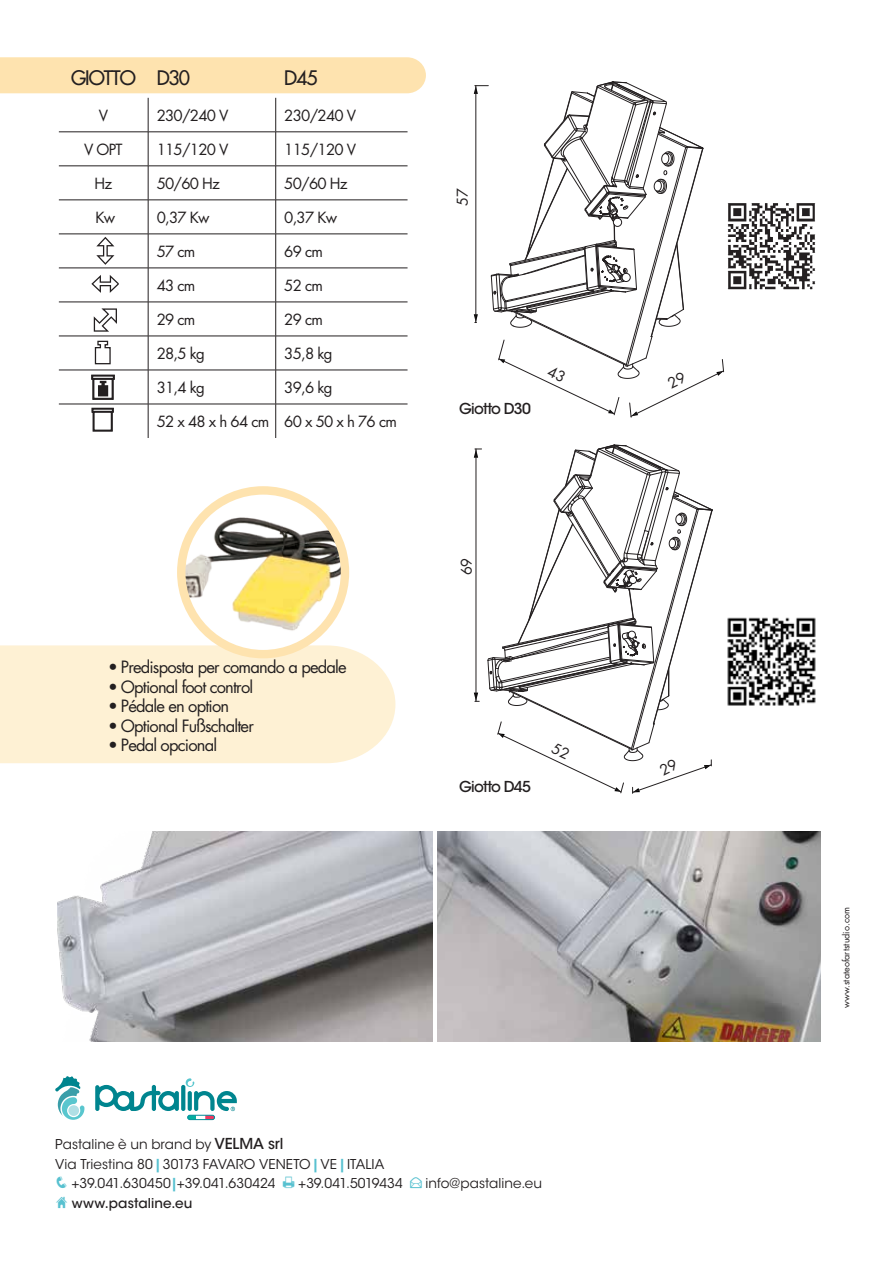
<style>
.page{position:relative;width:893px;height:1263px;background:#fff}
.page>*{position:absolute;margin:0;border:0;box-sizing:border-box;transform-origin:0 0}
.t1{font:500 19.5px "Futura Std";letter-spacing:-.05em;color:#231f20}
.t2{font:16.5px "Futura Std";letter-spacing:-.05em;color:#231f20}
.t3{font:15px "Futura Std";letter-spacing:-.05em;color:#231f20}
.t4{font:500 15px "ITC Avant Garde Std";letter-spacing:-.05em;color:#231f20}
.t5{font:14.4px "Futura Std";color:#231f20}
.t6{font:13.5px/19.5px "ITC Avant Garde Std";letter-spacing:.005em;color:#231f20}
.t7{font:500 13.5px "ITC Avant Garde Std";letter-spacing:.005em;color:#231f20}
.t8{font:13.5px "ITC Avant Garde Std";letter-spacing:-.015em;color:#231f20}
.t9{font:9px "Futura Std";color:#231f20}
.s1{font-weight:500;font-size:15px}
.s2{font-weight:600;color:#58c1d0}
.s3{color:#58c1d0}
</style>
<div class="page">
<div style="left:0;top:57px;width:426px;height:36px;background:#fee3af"></div>
<hr style="left:275px;top:98px;width:1px;height:34px;background:#231f20">
<hr style="left:59px;top:132px;width:89px;height:1px;background:#231f20">
<hr style="left:276px;top:132px;width:132px;height:1px;background:#231f20">
<hr style="left:275px;top:132px;width:1px;height:34px;background:#231f20">
<hr style="left:59px;top:166px;width:89px;height:1px;background:#231f20">
<hr style="left:276px;top:166px;width:132px;height:1px;background:#231f20">
<hr style="left:275px;top:166px;width:1px;height:34px;background:#231f20">
<hr style="left:59px;top:200px;width:89px;height:1px;background:#231f20">
<hr style="left:276px;top:200px;width:132px;height:1px;background:#231f20">
<hr style="left:275px;top:200px;width:1px;height:34px;background:#231f20">
<hr style="left:59px;top:234px;width:89px;height:1px;background:#231f20">
<hr style="left:276px;top:234px;width:132px;height:1px;background:#231f20">
<hr style="left:275px;top:234px;width:1px;height:34px;background:#231f20">
<hr style="left:59px;top:268px;width:89px;height:1px;background:#231f20">
<hr style="left:276px;top:268px;width:132px;height:1px;background:#231f20">
<hr style="left:275px;top:268px;width:1px;height:34px;background:#231f20">
<hr style="left:59px;top:302px;width:89px;height:1px;background:#231f20">
<hr style="left:276px;top:302px;width:132px;height:1px;background:#231f20">
<hr style="left:275px;top:302px;width:1px;height:34px;background:#231f20">
<hr style="left:59px;top:336px;width:89px;height:1px;background:#231f20">
<hr style="left:276px;top:336px;width:132px;height:1px;background:#231f20">
<hr style="left:275px;top:336px;width:1px;height:34px;background:#231f20">
<hr style="left:59px;top:370px;width:89px;height:1px;background:#231f20">
<hr style="left:276px;top:370px;width:132px;height:1px;background:#231f20">
<hr style="left:275px;top:370px;width:1px;height:34px;background:#231f20">
<hr style="left:59px;top:404px;width:89px;height:1px;background:#231f20">
<hr style="left:276px;top:404px;width:132px;height:1px;background:#231f20">
<hr style="left:275px;top:404px;width:1px;height:34px;background:#231f20">
<hr style="left:148px;top:98px;width:1px;height:34px;background:#231f20">
<hr style="left:148px;top:132px;width:128px;height:1px;background:#231f20">
<hr style="left:148px;top:132px;width:1px;height:34px;background:#231f20">
<hr style="left:148px;top:166px;width:128px;height:1px;background:#231f20">
<hr style="left:148px;top:166px;width:1px;height:34px;background:#231f20">
<hr style="left:148px;top:200px;width:128px;height:1px;background:#231f20">
<hr style="left:148px;top:200px;width:1px;height:34px;background:#231f20">
<hr style="left:148px;top:234px;width:128px;height:1px;background:#231f20">
<hr style="left:148px;top:234px;width:1px;height:34px;background:#231f20">
<hr style="left:148px;top:268px;width:128px;height:1px;background:#231f20">
<hr style="left:148px;top:268px;width:1px;height:34px;background:#231f20">
<hr style="left:148px;top:302px;width:128px;height:1px;background:#231f20">
<hr style="left:148px;top:302px;width:1px;height:34px;background:#231f20">
<hr style="left:148px;top:336px;width:128px;height:1px;background:#231f20">
<hr style="left:148px;top:336px;width:1px;height:34px;background:#231f20">
<hr style="left:148px;top:370px;width:128px;height:1px;background:#231f20">
<hr style="left:148px;top:370px;width:1px;height:34px;background:#231f20">
<hr style="left:148px;top:404px;width:128px;height:1px;background:#231f20">
<hr style="left:148px;top:404px;width:1px;height:34px;background:#231f20">
<svg style="left:96px;top:237px;width:18px;height:28px"></svg>
<svg style="left:91px;top:275px;width:28px;height:18px"></svg>
<svg style="left:94px;top:308px;width:23px;height:24px"></svg>
<svg style="left:94px;top:340px;width:17px;height:25px"></svg>
<svg style="left:92px;top:408px;width:22px;height:23px"></svg>
<svg style="left:91px;top:375px;width:24px;height:25px"></svg>
<div style="left:0;top:645px;width:395px;height:118px;background:#fef1d4"></div>
<svg style="left:181px;top:490px;width:164px;height:164px"></svg>
<img style="left:181px;top:505px;width:164px;height:136px">
<div style="left:177px;top:486px;width:172px;height:172px;border:8px solid #fee3af;border-radius:50%"></div>
<img style="left:438px;top:832px;width:383px;height:209px">
<img style="left:57px;top:832px;width:375px;height:209px">
<img style="left:727px;top:203px;width:89px;height:87px">
<img style="left:727px;top:617px;width:89px;height:89px">
<svg style="left:181px;top:1085px;width:4px;height:26px"></svg>
<svg style="left:95px;top:1085px;width:84px;height:26px"></svg>
<svg style="left:55px;top:1076px;width:29px;height:44px"></svg>
<svg style="left:186px;top:1078px;width:51px;height:40px"></svg>
<div style="left:187px;top:1115px;width:28px;height:5px;border:1px solid #008b98;border-radius:2px"></div>
<svg style="left:474px;top:444px;width:239px;height:350px"></svg>
<svg style="left:474px;top:81px;width:250px;height:337px"></svg>
<h1 class="t1" style="left:71px;top:65px;width:121px">GIOTTO D30</h1>
<h1 class="t1" style="left:284px;top:65px;width:35px">D45</h1>
<p class="t3" style="left:99px;top:106px;width:11px">V</p>
<p class="t3" style="left:157px;top:106px;width:73px">230/240 V</p>
<p class="t3" style="left:284px;top:106px;width:73px">230/240 V</p>
<p class="t3" style="left:84px;top:140px;width:40px">V OPT</p>
<p class="t3" style="left:157px;top:140px;width:73px">115/120 V</p>
<p class="t3" style="left:284px;top:140px;width:73px">115/120 V</p>
<p class="t3" style="left:95px;top:174px;width:19px">Hz</p>
<p class="t3" style="left:157px;top:174px;width:65px">50/60 Hz</p>
<p class="t3" style="left:284px;top:174px;width:65px">50/60 Hz</p>
<p class="t3" style="left:95px;top:208px;width:21px">Kw</p>
<p class="t3" style="left:157px;top:208px;width:55px">0,37 Kw</p>
<p class="t3" style="left:284px;top:208px;width:55px">0,37 Kw</p>
<p class="t3" style="left:157px;top:242px;width:40px">57 cm</p>
<p class="t3" style="left:284px;top:242px;width:40px">69 cm</p>
<p class="t3" style="left:157px;top:276px;width:40px">43 cm</p>
<p class="t3" style="left:284px;top:276px;width:40px">52 cm</p>
<p class="t3" style="left:157px;top:310px;width:40px">29 cm</p>
<p class="t3" style="left:284px;top:310px;width:40px">29 cm</p>
<p class="t3" style="left:157px;top:344px;width:50px">28,5 kg</p>
<p class="t3" style="left:284px;top:344px;width:50px">35,8 kg</p>
<p class="t3" style="left:157px;top:378px;width:50px">31,4 kg</p>
<p class="t3" style="left:284px;top:378px;width:50px">39,6 kg</p>
<p class="t3" style="left:157px;top:412px;width:242px">52 x 48 x h 64 cm 60 x 50 x h 76 cm</p>
<p class="t2" style="left:108px;top:656px;width:240px">• Predisposta per comando a pedale</p>
<p class="t2" style="left:108px;top:676px;width:147px">• Optional foot control</p>
<p class="t2" style="left:108px;top:695px;width:123px">• Pédale en option</p>
<p class="t2" style="left:108px;top:715px;width:147px">• Optional Fußschalter</p>
<p class="t2" style="left:108px;top:734px;width:110px">• Pedal opcional</p>
<p class="t5" style="left:453px;top:206px;width:19px;rotate:-90deg">57</p>
<p class="t4" style="left:459px;top:399px;width:73px">Giotto D30</p>
<p class="t5" style="left:457px;top:575px;width:19px;rotate:-90deg">69</p>
<p class="t4" style="left:459px;top:777px;width:73px">Giotto D45</p>
<p class="t6" style="left:55px;top:1135px;width:331px">Pastaline è un brand by <span class="s1">VELMA srl<br></span>Via Triestina 80<span class="s2">|</span>30173 FAVARO VENETO<span class="s2">|</span>VE<span class="s2">|</span>ITALIA</p>
<p class="t6" style="left:55px;top:1174px;width:222px"><span class="s3">❑</span> +39.041.630450<span class="s2">|</span>+39.041.630424</p>
<p class="t8" style="left:298px;top:1175px;width:106px">+39.041.5019434</p>
<p class="t6" style="left:425px;top:1174px;width:118px">info@pastaline.eu</p>
<p class="t7" style="left:55px;top:1194px;width:139px"><span class="s3">★</span> www.pastaline.eu</p>
<p class="t9" style="left:840px;top:1008px;width:102px;rotate:-90deg">www.stateofartstudio.com</p>
</div>
